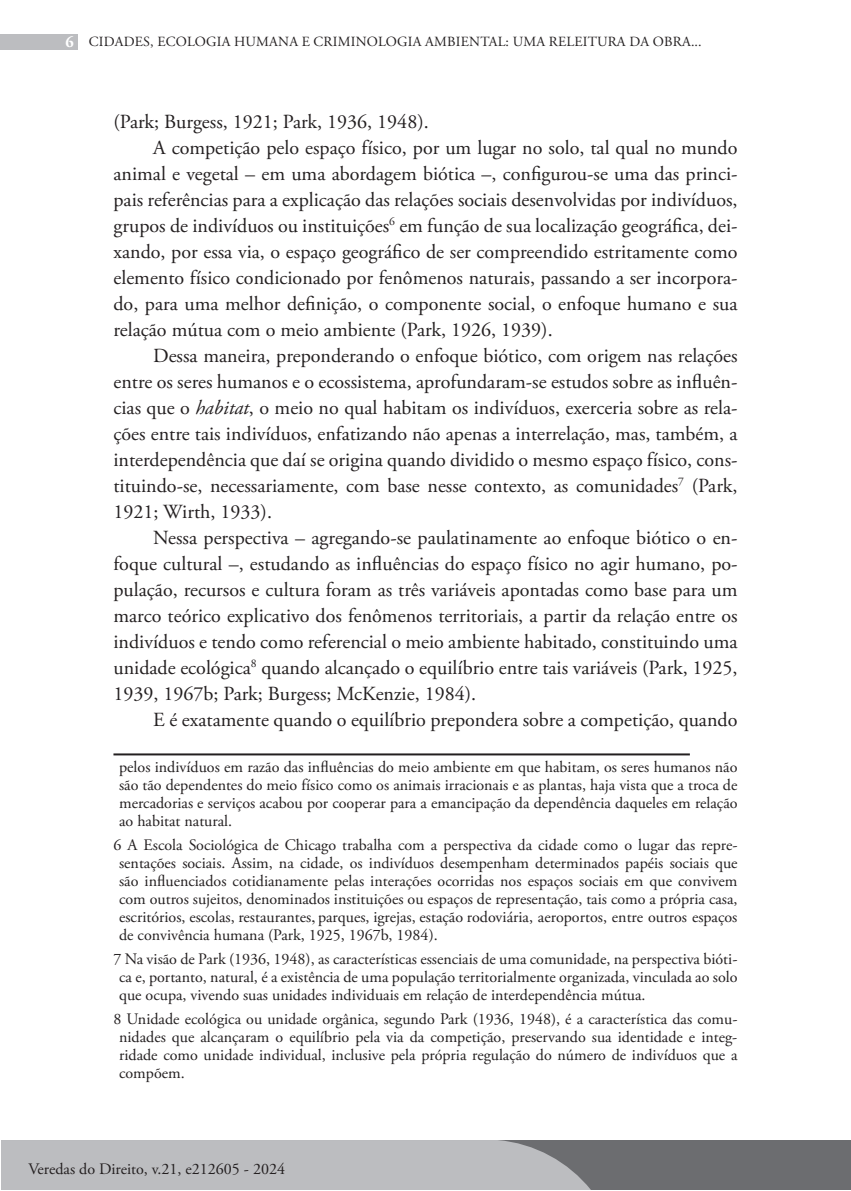
<style>
.page{position:relative;width:851px;height:1191px;background:#fff}
.page>*{position:absolute;margin:0;border:0;box-sizing:border-box;transform-origin:0 0}
.t1{font:20px "Adobe Garamond Pro";color:#231f20}
.t2{font:16px/18px "Adobe Garamond Pro";color:#231f20;text-align:justify}
.t3{font:14px "Adobe Garamond Pro";letter-spacing:.015em;color:#231f20}
.s1{font-weight:700;font-size:16px;color:#fff}
.s2{font-style:italic}
.s3{font-family:"Times New Roman"}
</style>
<div class="page">
<div style="left:1px;top:1140px;width:849px;height:50px;background:#6c6d70"></div>
<div style="left:0;top:34px;width:77px;height:16px;background:#bcbdc0"></div>
<div style="left:1px;top:1140px;width:590px;height:50px;background:#bcbdc0"></div>
<hr style="left:113px;top:753px;width:576px;height:2px;background:#231f20">
<p class="t3" style="left:65px;top:34px;width:637px"><span class="s1">6</span> CIDADES, ECOLOGIA HUMANA E CRIMINOLOGIA AMBIENTAL: UMA RELEITURA DA OBRA...</p>
<p class="t1" style="left:113px;top:110px;width:317px">(Park; Burgess, 1921; Park, 1936, 1948).</p>
<p class="t1" style="left:153px;top:136px;width:585px">A competição pelo espaço físico, por um lugar no solo, tal qual no mundo</p>
<p class="t1" style="left:113px;top:162px;width:625px">animal e vegetal – em uma abordagem biótica –, configurou-se uma das princi-</p>
<p class="t1" style="left:113px;top:188px;width:625px">pais referências para a explicação das relações sociais desenvolvidas por indivíduos,</p>
<p class="t1" style="left:113px;top:214px;width:625px">grupos de indivíduos ou instituições<sup>6</sup> em função de sua localização geográfica, dei-</p>
<p class="t1" style="left:113px;top:240px;width:625px">xando, por essa via, o espaço geográfico de ser compreendido estritamente como</p>
<p class="t1" style="left:113px;top:266px;width:625px">elemento físico condicionado por fenômenos naturais, passando a ser incorpora-</p>
<p class="t1" style="left:113px;top:292px;width:625px">do, para uma melhor definição, o componente social, o enfoque humano e sua</p>
<p class="t1" style="left:113px;top:318px;width:440px">relação mútua com o meio ambiente (Park, 1926, 1939).</p>
<p class="t1" style="left:153px;top:344px;width:585px">Dessa maneira, preponderando o enfoque biótico, com origem nas relações</p>
<p class="t1" style="left:113px;top:370px;width:625px">entre os seres humanos e o ecossistema, aprofundaram-se estudos sobre as influên-</p>
<p class="t1" style="left:113px;top:396px;width:625px">cias que o <span class="s2">habitat</span>, o meio no qual habitam os indivíduos, exerceria sobre as rela-</p>
<p class="t1" style="left:113px;top:422px;width:625px">ções entre tais indivíduos, enfatizando não apenas a interrelação, mas, também, a</p>
<p class="t1" style="left:113px;top:448px;width:625px">interdependência que daí se origina quando dividido o mesmo espaço físico, cons-</p>
<p class="t1" style="left:113px;top:474px;width:625px">tituindo-se, necessariamente, com base nesse contexto, as comunidades<sup>7</sup> (Park,</p>
<p class="t1" style="left:113px;top:500px;width:160px">1921; Wirth, 1933).</p>
<p class="t1" style="left:153px;top:526px;width:585px">Nessa perspectiva – agregando-se paulatinamente ao enfoque biótico o en-</p>
<p class="t1" style="left:113px;top:552px;width:625px">foque cultural –, estudando as influências do espaço físico no agir humano, po-</p>
<p class="t1" style="left:113px;top:578px;width:625px">pulação, recursos e cultura foram as três variáveis apontadas como base para um</p>
<p class="t1" style="left:113px;top:604px;width:625px">marco teórico explicativo dos fenômenos territoriais, a partir da relação entre os</p>
<p class="t1" style="left:113px;top:630px;width:625px">indivíduos e tendo como referencial o meio ambiente habitado, constituindo uma</p>
<p class="t1" style="left:113px;top:656px;width:625px">unidade ecológica<sup>8</sup> quando alcançado o equilíbrio entre tais variáveis (Park, 1925,</p>
<p class="t1" style="left:113px;top:682px;width:364px">1939, 1967b; Park; Burgess; McKenzie, 1984).</p>
<p class="t1" style="left:153px;top:708px;width:585px">E é exatamente quando o equilíbrio prepondera sobre a competição, quando</p>
<p class="t2" style="left:119px;top:759px;width:620px">pelos indivíduos em razão das influências do meio ambiente em que habitam, os seres humanos não são tão dependentes do meio físico como os animais irracionais e as plantas, haja vista que a troca de mercadorias e serviços acabou por cooperar para a emancipação da dependência daqueles em relação ao habitat natural.</p>
<p class="t2" style="left:119px;top:836px;width:620px;text-indent:-6px">6 A Escola Sociológica de Chicago trabalha com a perspectiva da cidade como o lugar das repre&shy;sentações sociais. Assim, na cidade, os indivíduos desempenham determinados papéis sociais que são influenciados cotidianamente pelas interações ocorridas nos espaços sociais em que convivem com outros sujeitos, denominados instituições ou espaços de representação, tais como a própria casa, escritórios, escolas, restaurantes<span class="s3">,</span> parques, igrejas, estação rodoviária, aeroportos, entre outros espaços de convivência humana (Park, 1925, 1967b, 1984).</p>
<p class="t2" style="left:119px;top:950px;width:620px;text-indent:-6px">7 Na visão de Park (1936, 1948), as características essenciais de uma comunidade, na perspectiva bióti&shy;ca e, portanto, natural, é a existência de uma população territorialmente organizada, vinculada ao solo que ocupa, vivendo suas unidades individuais em relação de interdependência mútua.</p>
<p class="t2" style="left:119px;top:1010px;width:619px;text-indent:-6px">8 Unidade ecológica ou unidade orgânica, segundo Park (1936, 1948), é a característica das comu&shy;nidades que alcançaram o equilíbrio pela via da competição, preservando sua identidade e integ&shy;ridade como unidade individual, inclusive pela própria regulação do número de indivíduos que a compõem.</p>
<p class="t2" style="left:28px;top:1160px;width:258px">Veredas do Direito, v.21, e212605 - 2024</p>
</div>
